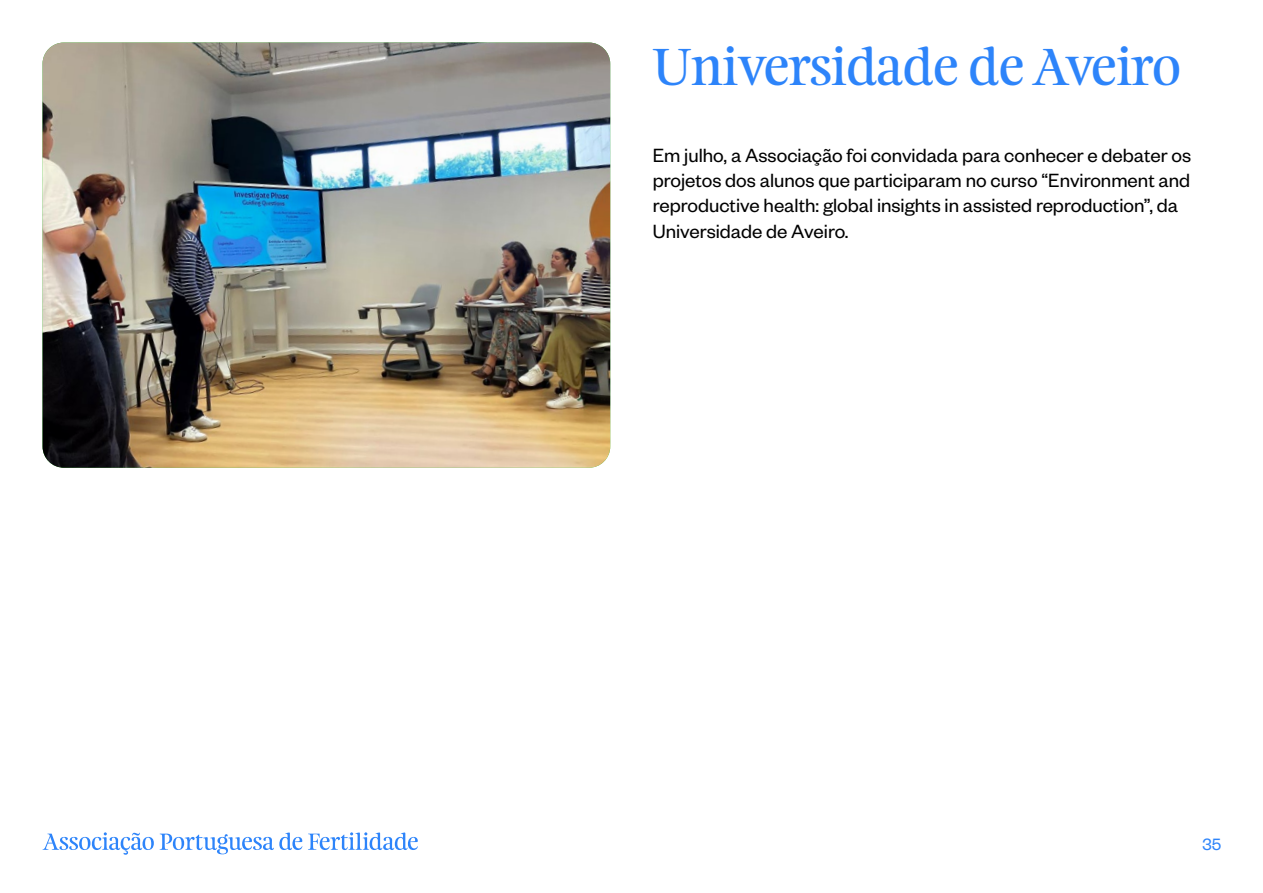
<style>
.page{position:relative;width:1263px;height:893px;background:#fff}
.page>*{position:absolute;margin:0;border:0;box-sizing:border-box;transform-origin:0 0}
.t1{font:47.1px "Feijoa Display";color:#2d84fa}
.t2{font:21px/25.5px "Founders Grotesk";color:#000}
.t3{font:18px "Founders Grotesk";color:#2d84fa}
</style>
<div class="page">
<svg style="left:43px;top:832px;width:111px;height:23px"></svg>
<svg style="left:160px;top:832px;width:142px;height:22px"></svg>
<svg style="left:308px;top:832px;width:110px;height:18px"></svg>
<img style="left:43px;top:43px;width:567px;height:425px">
<h1 class="t1" style="left:653px;top:36px;width:530px">Universidade de Aveiro</h1>
<p class="t2" style="left:653px;top:141px;width:540px">Em julho, a Associação foi convidada para conhecer e debater os projetos dos alunos que participaram no curso “Environment and reproductive health: global insights in assisted reproduction”, da Universidade de Aveiro.</p>
<p class="t3" style="left:1202px;top:834px;width:20px">35</p>
</div>
